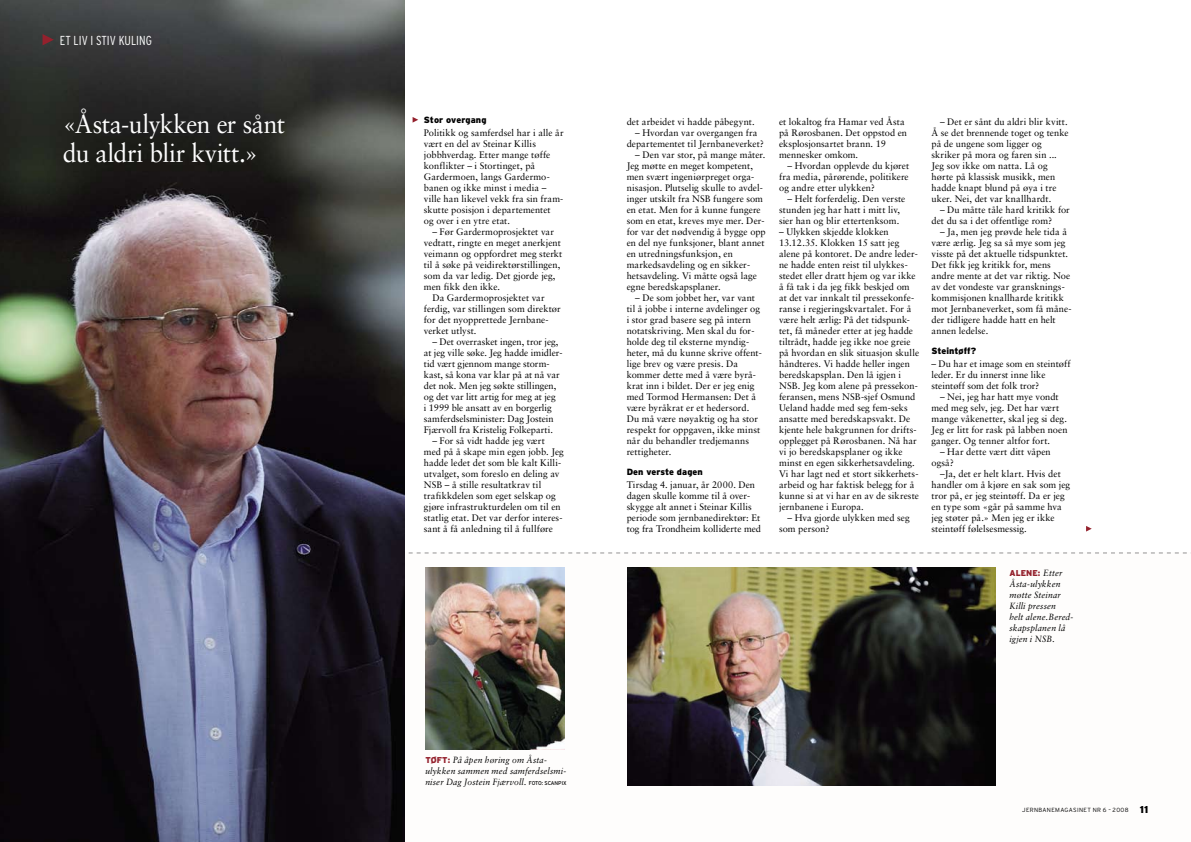
<style>
.page{position:relative;width:1191px;height:842px;background:#fff}
.page>*{position:absolute;margin:0;border:0;box-sizing:border-box;transform-origin:0 0}
.t1{font:26px/29px "Sabon";letter-spacing:-.015em;color:#fff;scale:.95 1}
.t2{font:300 condensed 13px "Interstate";color:#fff}
.t3{font:9.5px/11px "Sabon";letter-spacing:.005em;color:#000}
.t4{font:italic 9px/11px "Sabon";letter-spacing:.02em;color:#000;scale:.95 1}
.t5{font:900 9px "Interstate";letter-spacing:.01em;color:#000}
.t6{font:900 8.5px "Interstate";letter-spacing:.015em;color:#94212d;scale:.95 1}
.t7{font:300 6px "Interstate";letter-spacing:.055em;color:#000}
.s1{font-family:"Interstate";font-weight:900;font-style:normal;font-size:8.5px;color:#94212d}
.s2{font-family:"Interstate";font-style:normal;font-size:5.5px}
.s3{font-family:"Sabon";font-weight:400;font-style:italic;font-size:9px;color:#000}
.s4{font-weight:900;font-size:10px}
</style>
<div class="page">
<svg style="left:404px;top:552px;width:787px;height:1px"></svg>
<svg style="left:1086px;top:526px;width:5px;height:5px"></svg>
<img style="left:0;top:0;width:404px;height:842px">
<img style="left:426px;top:567px;width:138px;height:182px">
<img style="left:627px;top:567px;width:368px;height:218px">
<svg style="left:43px;top:34px;width:11px;height:11px"></svg>
<svg style="left:412px;top:117px;width:6px;height:6px"></svg>
<h2 class="t2" style="left:60px;top:33px;width:93px">ET LIV I STIV KULING</h2>
<h1 class="t1" style="left:63px;top:110px;width:235px">«Åsta-ulykken er sånt du aldri blir kvitt.»</h1>
<p class="t5" style="left:424px;top:115px;width:64px">Stor overgang</p>
<p class="t3" style="left:424px;top:127px;width:141px">Politikk og samferdsel har i alle år vært en del av Steinar Killis jobbhverdag. Etter mange tøffe konflikter – i Stortinget, på<br>Gardermoen, langs Gardermo&shy;banen og ikke minst i media – ville han likevel vekk fra sin fram&shy;skutte posisjon i departementet<br>og over i en ytre etat.</p>
<p class="t3" style="left:432px;top:226px;width:123px">– Før Gardermoprosjektet var</p>
<p class="t3" style="left:424px;top:237px;width:138px">vedtatt, ringte en meget anerkjent</p>
<p class="t3" style="left:424px;top:248px;width:140px">veimann og oppfordret meg sterkt</p>
<p class="t3" style="left:424px;top:259px;width:138px">til å søke på veidirektørstillingen,</p>
<p class="t3" style="left:424px;top:270px;width:133px">som da var ledig. Det gjorde jeg,</p>
<p class="t3" style="left:424px;top:281px;width:78px">men fikk den ikke.</p>
<p class="t3" style="left:432px;top:292px;width:114px">Da Gardermoprosjektet var</p>
<p class="t3" style="left:424px;top:303px;width:138px">ferdig, var stillingen som direktør</p>
<p class="t3" style="left:424px;top:314px;width:126px">for det nyopprettede Jernbane-</p>
<p class="t3" style="left:424px;top:325px;width:54px">verket utlyst.</p>
<p class="t3" style="left:424px;top:336px;width:139px;text-indent:9px">– Det overrasket ingen, tror jeg, at jeg ville søke. Jeg hadde imidler&shy;tid vært gjennom mange storm&shy;kast, så kona var klar på at nå var det nok. Men jeg søkte stillingen, og det var litt artig for meg at jeg<br>i 1999 ble ansatt av en borgerlig samferdselsminister: Dag Jostein Fjærvoll fra Kristelig Folkeparti.</p>
<p class="t3" style="left:424px;top:435px;width:142px;text-indent:9px">– For så vidt hadde jeg vært med på å skape min egen jobb. Jeg hadde ledet det som ble kalt Killi&shy;utvalget, som foreslo en deling av<br>NSB – å stille resultatkrav til trafikkdelen som eget selskap og gjøre infrastrukturdelen om til en statlig etat. Det var derfor interes&shy;sant å få anledning til å fullføre</p>
<p class="t4" style="left:425px;top:755px;width:150px"><span class="s1">TØ FT:</span> På åpen høring om Åsta&shy;ulykken sammen med samferdselsmi&shy;niser Dag Jostein Fjærvoll. <span class="s2">FOTO: SCANPIX</span></p>
<p class="t3" style="left:626px;top:116px;width:129px">det arbeidet vi hadde påbegynt.</p>
<p class="t3" style="left:626px;top:127px;width:139px;text-align:center">– Hvordan var overgangen fra departementet til Jernbaneverket?</p>
<p class="t3" style="left:626px;top:149px;width:141px;text-indent:8px">– Den var stor, på mange måter.<br>Jeg møtte en meget kompetent, men svært ingeniørpreget orga&shy;nisasjon. Plutselig skulle to avdel&shy;inger utskilt fra NSB fungere som en etat. Men for å kunne fungere som en etat, kreves mye mer. Der&shy;for var det nødvendig å bygge opp en del nye funksjoner, blant annet en utredningsfunksjon, en markedsavdeling og en sikker&shy;hetsavdeling. Vi måtte også lage egne beredskapsplaner.</p>
<p class="t3" style="left:626px;top:292px;width:137px;text-indent:9px">– De som jobbet her, var vant til å jobbe i interne avdelinger og i stor grad basere seg på intern notatskriving. Men skal du for&shy;holde deg til eksterne myndig&shy;heter, må du kunne skrive offent&shy;lige brev og være presis. Da kommer dette med å være byrå&shy;krat inn i bildet. Der er jeg enig med Tormod Hermansen: Det å være byråkrat er et hedersord.<br>Du må være nøyaktig og ha stor respekt for oppgaven, ikke minst når du behandler tredjemanns rettigheter.</p>
<p class="t5" style="left:626px;top:467px;width:78px">Den verste dagen</p>
<p class="t3" style="left:626px;top:479px;width:136px">Tirsdag 4. januar, år 2000. Den dagen skulle komme til å over&shy;skygge alt annet i Steinar Killis periode som jernbanedirektør: Et tog fra Trondheim kolliderte med</p>
<p class="t3" style="left:779px;top:116px;width:129px">et lokaltog fra Hamar ved Åsta på Rørosbanen. Det oppstod en eksplosjonsartet brann. 19 mennesker omkom.</p>
<p class="t3" style="left:779px;top:160px;width:132px;text-align:justify;text-indent:9px">– Hvordan opplevde du kjøret fra media, pårørende, politikere og andre etter ulykken?</p>
<p class="t3" style="left:779px;top:193px;width:128px;text-indent:9px">– Helt forferdelig. Den verste stunden jeg har hatt i mitt liv, sier han og blir ettertenksom.</p>
<p class="t3" style="left:779px;top:226px;width:141px">– Ulykken skjedde klokken<br>13.12.35. Klokken 15 satt jeg alene på kontoret. De andre leder&shy;ne hadde enten reist til ulykkes&shy;stedet eller dratt hjem og var ikke å få tak i da jeg fikk beskjed om at det var innkalt til pressekonfe&shy;ranse i regjeringskvartalet. For å være helt ærlig: På det tidspunk&shy;tet, få måneder etter at jeg hadde tiltrådt, hadde jeg ikke noe greie på hvordan en slik situasjon skulle håndteres. Vi hadde heller ingen beredskapsplan. Den lå igjen i<br>NSB. Jeg kom alene på pressekon&shy;feransen, mens NSB-sjef Osmund<br>Ueland hadde med seg fem-seks ansatte med beredskapsvakt. De kjente hele bakgrunnen for drifts&shy;opplegget på Rørosbanen. Nå har vi jo beredskapsplaner og ikke minst en egen sikkerhetsavdeling.<br>Vi har lagt ned et stort sikkerhets&shy;arbeid og har faktisk belegg for å kunne si at vi har en av de sikreste jernbanene i Europa.</p>
<p class="t3" style="left:779px;top:512px;width:132px;text-indent:8px">– Hva gjorde ulykken med seg som person?</p>
<p class="t3" style="left:931px;top:116px;width:139px;text-indent:9px">– Det er sånt du aldri blir kvitt.<br>Å se det brennende toget og tenke på de ungene som ligger og skriker på mora og faren sin ...<br>Jeg sov ikke om natta. Lå og hørte på klassisk musikk, men hadde knapt blund på øya i tre uker. Nei, det var knallhardt.</p>
<p class="t3" style="left:931px;top:204px;width:140px;text-indent:9px">– Du måtte tåle hard kritikk for det du sa i det offentlige rom?</p>
<p class="t3" style="left:931px;top:226px;width:142px;text-indent:9px">– Ja, men jeg prøvde hele tida å være ærlig. Jeg sa så mye som jeg visste på det aktuelle tidspunktet.<br>Det fikk jeg kritikk for, mens andre mente at det var riktig. Noe av det vondeste var gransknings&shy;kommisjonen knallharde kritikk mot Jernbaneverket, som få måne&shy;der tidligere hadde hatt en helt annen ledelse.</p>
<p class="t5" style="left:931px;top:346px;width:46px">Steintøff?</p>
<p class="t3" style="left:931px;top:358px;width:140px">– Du har et image som en steintøff leder. Er du innerst inne like steintøff som det folk tror?</p>
<p class="t3" style="left:931px;top:391px;width:138px;text-indent:9px">– Nei, jeg har hatt mye vondt med meg selv, jeg. Det har vært mange våkenetter, skal jeg si deg.<br>Jeg er litt for rask på labben noen ganger. Og tenner altfor fort.</p>
<p class="t3" style="left:931px;top:446px;width:121px;text-indent:9px">– Har dette vært ditt våpen også?</p>
<p class="t3" style="left:931px;top:468px;width:140px;text-indent:9px">–Ja, det er helt klart. Hvis det handler om å kjøre en sak som jeg tror på, er jeg steintøff. Da er jeg en type som «går på samme hva jeg støter på.» Men jeg er ikke steintøff følelsesmessig.</p>
<p class="t6" style="left:1009px;top:568px;width:57px">Alene: <span class="s3">Etter</span></p>
<p class="t4" style="left:1009px;top:579px;width:68px">Åsta-ulykken møtte Steinar<br>Killi pressen<br>helt alene.Bered&shy;skapsplanen lå igjen i NSB.</p>
<p class="t7" style="left:1022px;top:807px;width:128px">JERNBANEMAGASINET NR 6 – 2008 <span class="s4">11</span></p>
</div>
